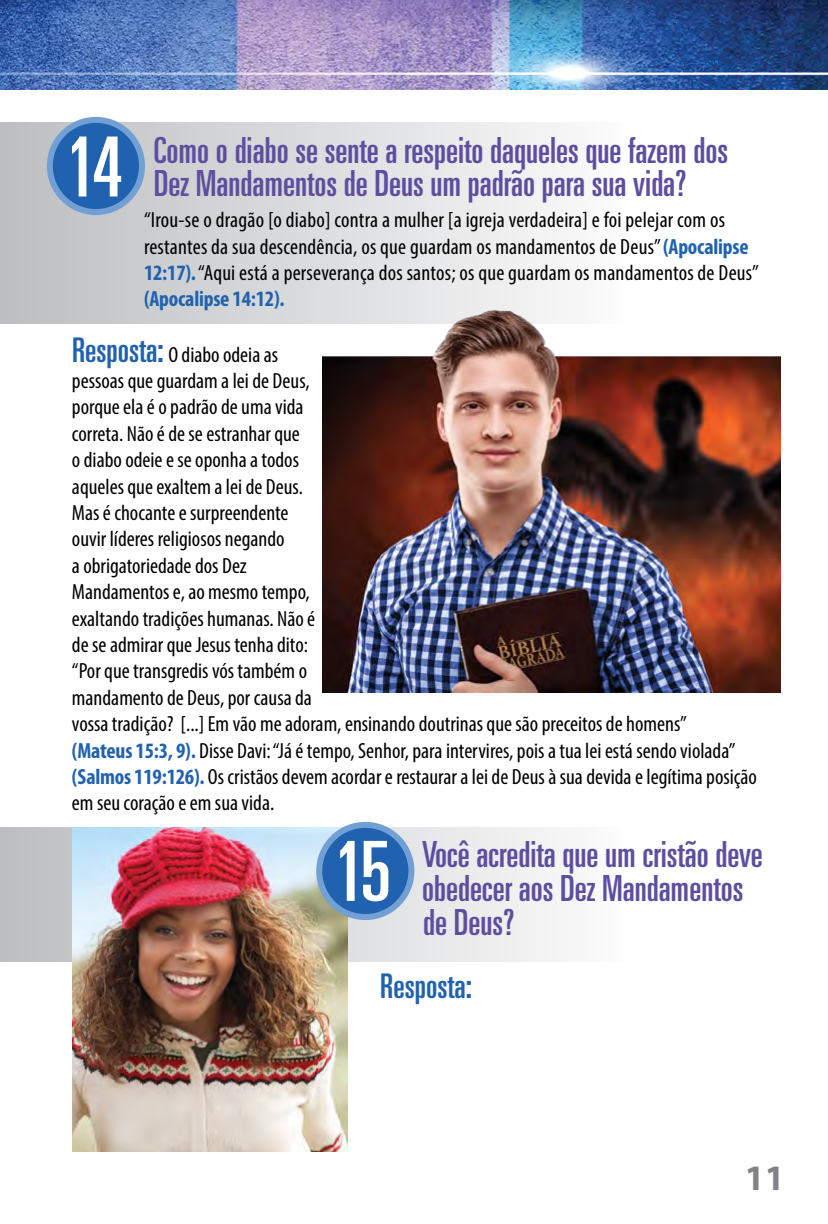
<style>
.page{position:relative;width:828px;height:1224px;background:#fff}
.page>*{position:absolute;margin:0;border:0;box-sizing:border-box;transform-origin:0 0}
.t1{font:ultra-condensed 83px "Univers";color:#fff}
.t2{font:ultra-condensed 36px/34px "Univers";color:#5e4ea0}
.t3{font:700 36px "Myriad Pro";color:#808285}
.t4{font:ultra-condensed 34px "Univers";color:#2062af}
.t5{font:condensed 22px/26.4px "Myriad Pro";color:#000}
.s1{font-weight:700;color:#2062af}
.s2{font-family:"Univers";font-stretch:ultra-condensed;font-size:34px;color:#2062af}
</style>
<div class="page">
<svg style="left:0;top:828px;width:557px;height:134px"></svg>
<div style="left:0;top:123px;width:628px;height:201px;background:linear-gradient(to right,#babdc0,#fcfcfc)"></div>
<div style="left:50px;top:120px;width:92px;height:92px;background:#2062af;border-radius:50%"></div>
<div style="left:47px;top:117px;width:98px;height:98px;border:6px solid #72a0d5;border-radius:50%"></div>
<img style="left:0;top:0;width:828px;height:90px">
<img style="left:72px;top:828px;width:275px;height:324px">
<div style="left:319px;top:825px;width:92px;height:92px;background:#2062af;border-radius:50%"></div>
<div style="left:316px;top:822px;width:98px;height:98px;border:6px solid #72a0d5;border-radius:50%"></div>
<img style="left:322px;top:303px;width:458px;height:389px">
<h1 class="t1" style="left:65px;top:120px;width:59px">14</h1>
<h2 class="t2" style="left:154px;top:133px;width:576px">Como o diabo se sente a respeito daqueles que fazem dos<br>Dez Mandamentos de Deus um padrão para sua vida?</h2>
<p class="t5" style="left:144px;top:206px;width:617px">“Irou-se o dragão [o diabo] contra a mulher [a igreja verdadeira] e foi pelejar com os restantes da sua descendência, os que guardam os mandamentos de Deus” <span class="s1">(Apocalipse 12:17).</span> “Aqui está a perseverança dos santos; os que guardam os mandamentos de Deus” <span class="s1">(Apocalipse 14:12).</span></p>
<p class="t5" style="left:72px;top:341px;width:687px"><span class="s2">Resposta:</span> O diabo odeia as<br>pessoas que guardam a lei de Deus,<br>porque ela é o padrão de uma vida<br>correta. Não é de se estranhar que<br>o diabo odeie e se oponha a todos<br>aqueles que exaltem a lei de Deus.<br>Mas é chocante e surpreendente<br>ouvir líderes religiosos negando<br>a obrigatoriedade dos Dez<br>Mandamentos e, ao mesmo tempo,<br>exaltando tradições humanas. Não é<br>de se admirar que Jesus tenha dito:<br>“Por que transgredis vós também o<br>mandamento de Deus, por causa da<br>vossa tradição? [...] Em vão me adoram, ensinando doutrinas que são preceitos de homens”<br><span class="s1">(Mateus 15:3, 9).</span> Disse Davi: “Já é tempo, Senhor, para intervires, pois a tua lei está sendo violada” <span class="s1">(Salmos 119:126).</span> Os cristãos devem acordar e restaurar a lei de Deus à sua devida e legítima posição em seu coração e em sua vida.</p>
<h1 class="t1" style="left:334px;top:824px;width:59px">15</h1>
<h2 class="t2" style="left:422px;top:837px;width:342px">Você acredita que um cristão deve obedecer aos Dez Mandamentos de Deus?</h2>
<h3 class="t4" style="left:380px;top:967px;width:93px">Resposta:</h3>
<h2 class="t3" style="left:745px;top:1155px;width:41px">11</h2>
</div>
